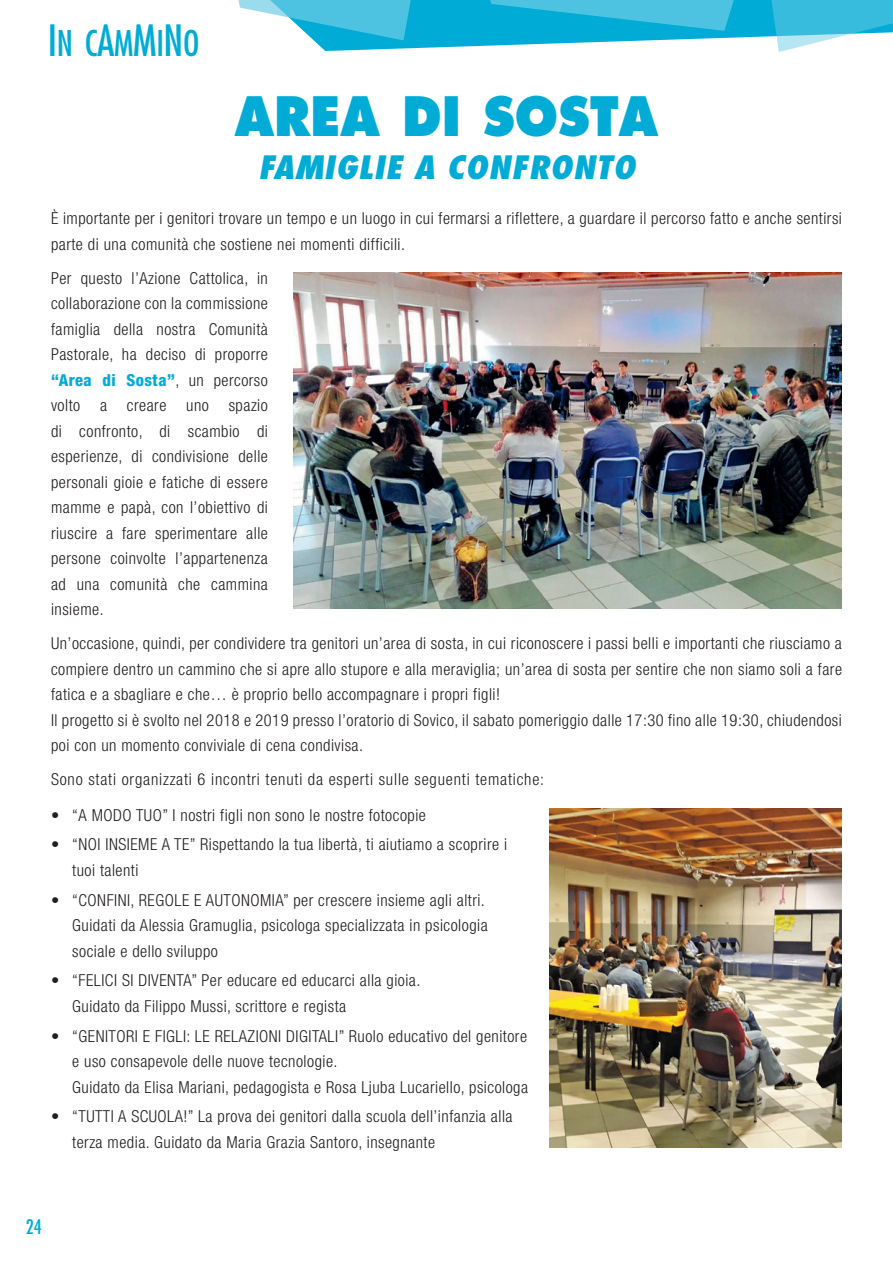
<style>
.page{position:relative;width:893px;height:1263px;background:#fff}
.page>*{position:absolute;margin:0;border:0;box-sizing:border-box;transform-origin:0 0}
.t1{font:800 52.8px "Futura";color:#00acd5;scale:.91 1}
.t2{font:condensed 34.5px "Futura";color:#00acd5}
.t3{font:italic 800 condensed 31.35px "Futura Std";letter-spacing:.02em;color:#00acd5;scale:1.09 1}
.t4{font:condensed 19.5px "Futura";color:#00acd5}
.t5{font:300 condensed 16.5px/25.5px "Helvetica Neue LT Std";letter-spacing:.03em;color:#231f20}
.t6{font:300 condensed 16.5px "Helvetica Neue LT Std";letter-spacing:.05em;color:#231f20}
.s1{font-size:42px}
.s2{font-weight:800;color:#00acd5}
</style>
<div class="page">
<svg style="left:238px;top:0;width:655px;height:52px"></svg>
<img style="left:293px;top:272px;width:549px;height:336px">
<img style="left:549px;top:809px;width:293px;height:339px">
<h2 class="t2" style="left:48px;top:21px;width:153px"><span class="s1">I</span>N C<span class="s1">A</span>M<span class="s1">M</span>I<span class="s1">N</span>O</h2>
<h1 class="t1" style="left:235px;top:84px;width:467px">AREA DI SOSTA</h1>
<h3 class="t3" style="left:258px;top:148px;width:347px">FAMIGLIE A CONFRONTO</h3>
<p class="t5" style="left:51px;top:206px;width:792px">È importante per i genitori trovare un tempo e un luogo in cui fermarsi a riflettere, a guardare il percorso fatto e anche sentirsi parte di una comunità che sostiene nei momenti difficili.</p>
<p class="t5" style="left:51px;top:265px;width:218px;text-align:justify">Per questo l’Azione Cattolica, in collaborazione con la commissione famiglia della nostra Comunità Pastorale, ha deciso di proporre <span class="s2">“Area di Sosta”</span>, un percorso volto a creare uno spazio di confronto, di scambio di esperienze, di condivisione delle personali gioie e fatiche di essere mamme e papà, con l’obiettivo di riuscire a fare sperimentare alle persone coinvolte l’appartenenza ad una comunità che cammina insieme.</p>
<p class="t5" style="left:51px;top:631px;width:792px">Un’occasione, quindi, per condividere tra genitori un’area di sosta, in cui riconoscere i passi belli e importanti che riusciamo a compiere dentro un cammino che si apre allo stupore e alla meraviglia; un’area di sosta per sentire che non siamo soli a fare fatica e a sbagliare e che… è proprio bello accompagnare i propri figli!<br>Il progetto si è svolto nel 2018 e 2019 presso l’oratorio di Sovico, il sabato pomeriggio dalle 17:30 fino alle 19:30, chiudendosi poi con un momento conviviale di cena condivisa.</p>
<p class="t6" style="left:51px;top:770px;width:495px">Sono stati organizzati 6 incontri tenuti da esperti sulle seguenti tematiche:</p>
<p class="t5" style="left:51px;top:802px;width:376px">• “A MODO TUO” I nostri figli non sono le nostre fotocopie</p>
<p class="t5" style="left:72px;top:832px;width:436px;text-indent:-21px">• “NOI INSIEME A TE” Rispettando la tua libertà, ti aiutiamo a scoprire i tuoi talenti</p>
<p class="t5" style="left:72px;top:887px;width:417px;text-indent:-21px">• “CONFINI, REGOLE E AUTONOMIA” per crescere insieme agli altri.<br>Guidati da Alessia Gramuglia, psicologa specializzata in psicologia sociale e dello sviluppo</p>
<p class="t5" style="left:72px;top:967px;width:350px;text-indent:-21px">• “FELICI SI DIVENTA” Per educare ed educarci alla gioia.<br>Guidato da Filippo Mussi, scrittore e regista</p>
<p class="t5" style="left:72px;top:1023px;width:457px;text-indent:-21px">• “GENITORI E FIGLI: LE RELAZIONI DIGITALI” Ruolo educativo del genitore e uso consapevole delle nuove tecnologie.<br>Guidato da Elisa Mariani, pedagogista e Rosa Ljuba Lucariello, psicologa</p>
<p class="t5" style="left:72px;top:1103px;width:442px;text-indent:-21px">• “TUTTI A SCUOLA!” La prova dei genitori dalla scuola dell’infanzia alla terza media. Guidato da Maria Grazia Santoro, insegnante</p>
<p class="t4" style="left:26px;top:1214px;width:18px">24</p>
</div>
